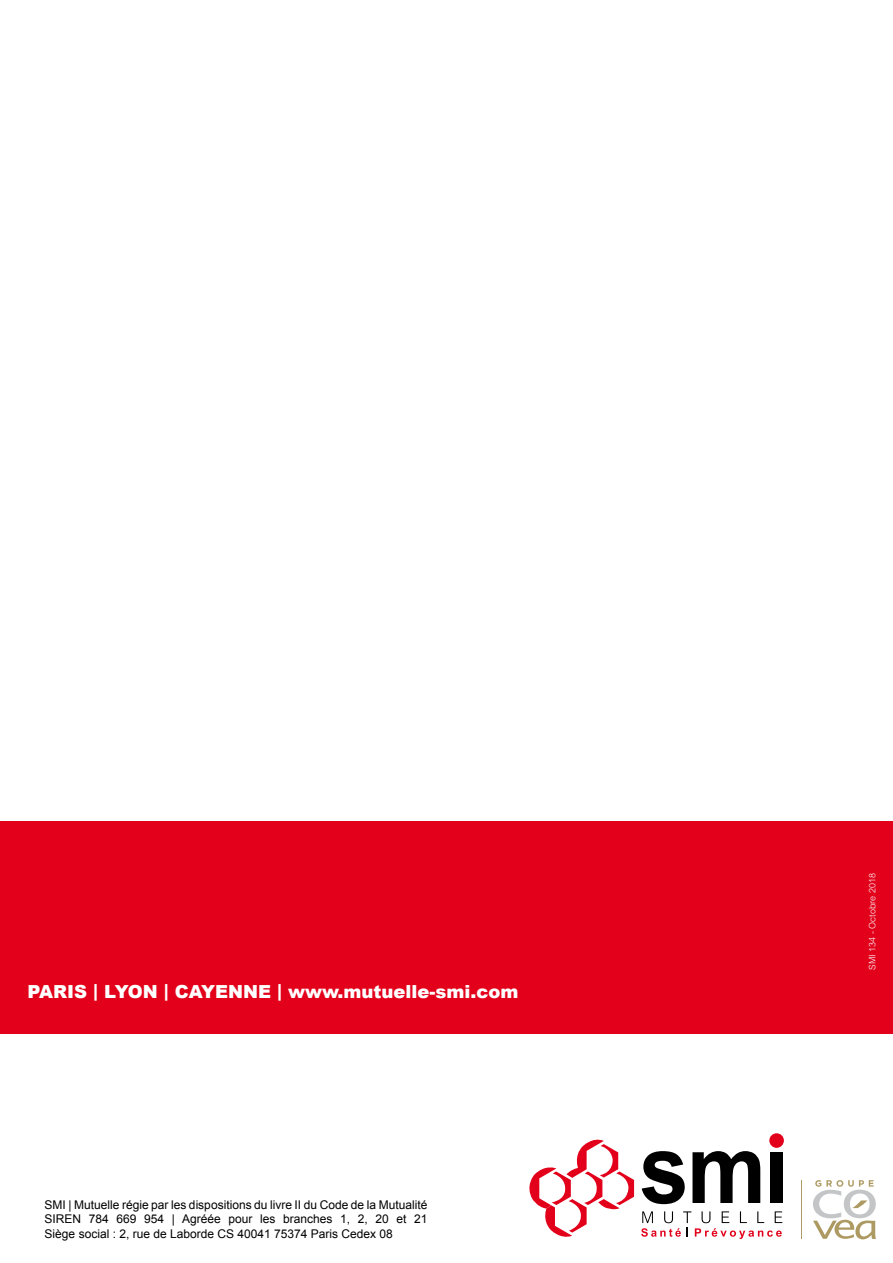
<style>
.page{position:relative;width:893px;height:1263px;background:#fff}
.page>*{position:absolute;margin:0;border:0;box-sizing:border-box;transform-origin:0 0}
.t1{font:900 18px "Arial";color:#fff}
.t2{font:12px/14.4px "Arial";color:#000;text-align:justify}
.t3{font:300 9px "Arial MT Std";color:#fff}
</style>
<div class="page">
<div style="left:0;top:821px;width:893px;height:212px;background:#e2001a"></div>
<svg style="left:813px;top:1180px;width:63px;height:59px"></svg>
<hr style="left:801px;top:1180px;width:1px;height:59px;background:#ad9962">
<div style="left:769px;top:1133px;width:15px;height:15px;background:#e2001a;border-radius:50%"></div>
<svg style="left:529px;top:1139px;width:105px;height:98px"></svg>
<svg style="left:642px;top:1151px;width:43px;height:53px"></svg>
<svg style="left:692px;top:1151px;width:68px;height:52px"></svg>
<div style="left:770px;top:1152px;width:13px;height:51px;background:#000"></div>
<svg style="left:641px;top:1211px;width:141px;height:28px"></svg>
<h1 class="t1" style="left:28px;top:979px;width:492px">PARIS | LYON | CAYENNE | www.mutuelle-smi.com</h1>
<p class="t2" style="left:45px;top:1198px;width:384px">SMI | Mutuelle régie par les dispositions du livre II du Code de la Mutualité SIREN 784 669 954 | Agréée pour les branches 1, 2, 20 et 21<br>Siège social : 2, rue de Laborde CS 40041 75374 Paris Cedex 08</p>
<p class="t3" style="left:867px;top:969px;width:98px;rotate:-90deg">SMI 134 - Octobre 2018</p>
</div>
